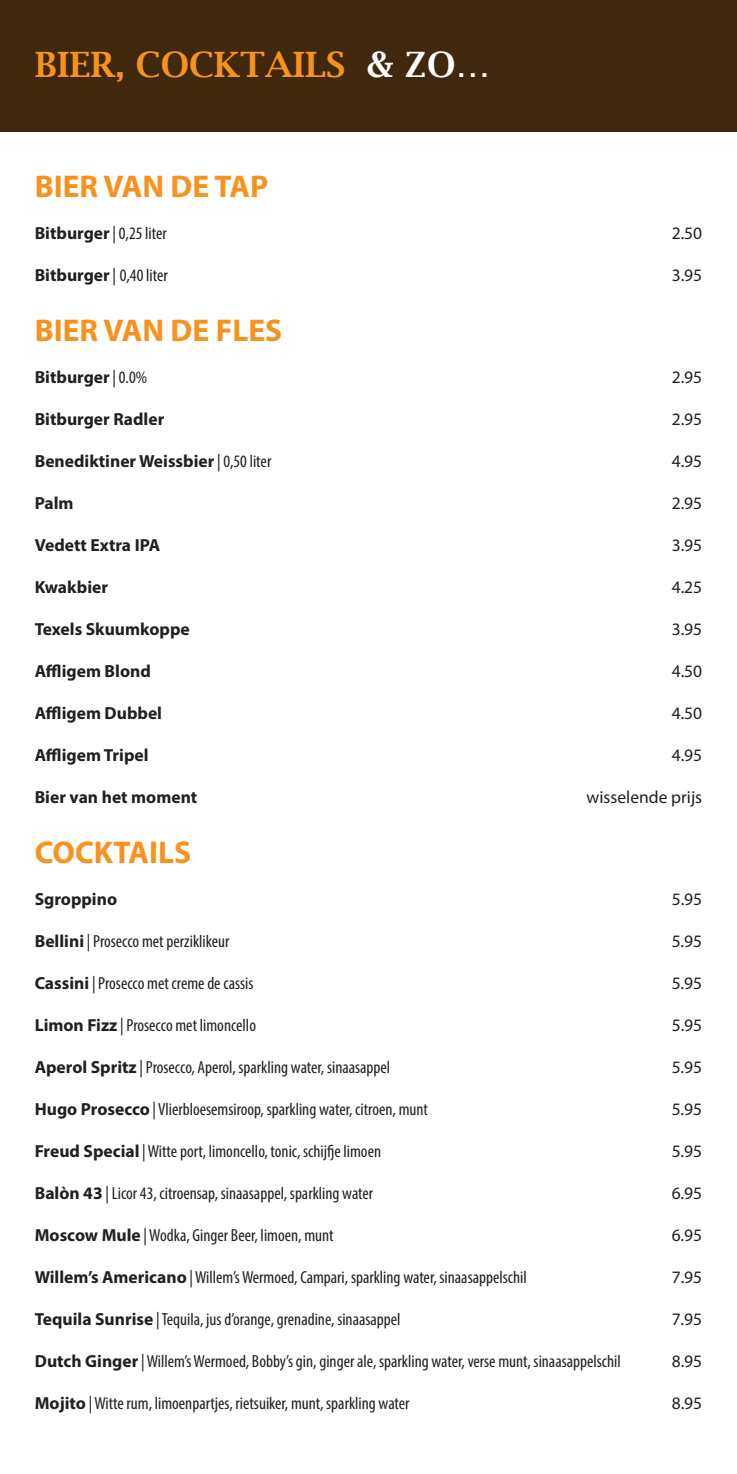
<style>
.page{position:relative;width:737px;height:1474px;background:#fff}
.page>*{position:absolute;margin:0;border:0;box-sizing:border-box;transform-origin:0 0}
.Kop{font:600 35px "Lucida Bright";color:#f7931d}
.Wijn{font:700 31.5px "Myriad Pro";color:#f7931d}
.Wijn-2{font:condensed 17.5px "Myriad Pro";color:#231f20}
.Wijn-3{font:700 17.5px "Myriad Pro";color:#231f20}
.Wijn-4{font:17.5px "Myriad Pro";color:#231f20}
.s1{color:#fff}
.s2{font-weight:700;font-stretch:normal}
.s3{font-weight:400;font-stretch:condensed}
</style>
<div class="page">
<div style="left:0;top:0;width:737px;height:132px;background:#40280c"></div>
<p class="Kop" style="left:35px;top:44px;width:457px">BIER, COCKTAILS <span class="s1">&amp; ZO…</span></p>
<p class="Wijn" style="left:35px;top:166px;width:235px">BIER VAN DE TAP</p>
<p class="Wijn-2" style="left:35px;top:223px;width:134px"><span class="s2">Bitburger</span> | 0,25 liter</p>
<p class="Wijn-4" style="left:671px;top:223px;width:32px">2.50</p>
<p class="Wijn-2" style="left:35px;top:265px;width:134px"><span class="s2">Bitburger</span> | 0,40 liter</p>
<p class="Wijn-4" style="left:671px;top:265px;width:32px">3.95</p>
<p class="Wijn" style="left:35px;top:310px;width:249px">BIER VAN DE FLES</p>
<p class="Wijn-3" style="left:35px;top:365px;width:114px">Bitburger <span class="s3">| 0.0%</span></p>
<p class="Wijn-4" style="left:671px;top:366px;width:32px">2.95</p>
<p class="Wijn-3" style="left:35px;top:407px;width:131px">Bitburger Radler</p>
<p class="Wijn-4" style="left:671px;top:408px;width:32px">2.95</p>
<p class="Wijn-3" style="left:35px;top:449px;width:238px">Benediktiner Weissbier <span class="s3">| 0,50 liter</span></p>
<p class="Wijn-4" style="left:671px;top:450px;width:32px">4.95</p>
<p class="Wijn-3" style="left:35px;top:491px;width:40px">Palm</p>
<p class="Wijn-4" style="left:671px;top:492px;width:32px">2.95</p>
<p class="Wijn-3" style="left:35px;top:533px;width:127px">Vedett Extra IPA</p>
<p class="Wijn-4" style="left:671px;top:534px;width:32px">3.95</p>
<p class="Wijn-3" style="left:35px;top:575px;width:75px">Kwakbier</p>
<p class="Wijn-4" style="left:671px;top:576px;width:32px">4.25</p>
<p class="Wijn-3" style="left:35px;top:617px;width:156px">Texels Skuumkoppe</p>
<p class="Wijn-4" style="left:671px;top:618px;width:32px">3.95</p>
<p class="Wijn-3" style="left:35px;top:659px;width:118px">Affligem Blond</p>
<p class="Wijn-4" style="left:671px;top:660px;width:32px">4.50</p>
<p class="Wijn-3" style="left:35px;top:701px;width:129px">Affligem Dubbel</p>
<p class="Wijn-4" style="left:671px;top:702px;width:32px">4.50</p>
<p class="Wijn-3" style="left:35px;top:743px;width:115px">Affligem Tripel</p>
<p class="Wijn-4" style="left:671px;top:744px;width:32px">4.95</p>
<p class="Wijn-3" style="left:35px;top:785px;width:164px">Bier van het moment</p>
<p class="Wijn-4" style="left:586px;top:786px;width:117px">wisselende prijs</p>
<p class="Wijn" style="left:35px;top:831px;width:158px">COCKTAILS</p>
<p class="Wijn-3" style="left:35px;top:887px;width:84px">Sgroppino</p>
<p class="Wijn-4" style="left:671px;top:888px;width:32px">5.95</p>
<p class="Wijn-2" style="left:35px;top:930px;width:196px"><span class="s2">Bellini</span> | Prosecco met perziklikeur</p>
<p class="Wijn-4" style="left:671px;top:930px;width:32px">5.95</p>
<p class="Wijn-2" style="left:35px;top:972px;width:220px"><span class="s2">Cassini</span> | Prosecco met creme de cassis</p>
<p class="Wijn-4" style="left:671px;top:972px;width:32px">5.95</p>
<p class="Wijn-2" style="left:35px;top:1014px;width:223px"><span class="s2">Limon Fizz</span> | Prosecco met limoncello</p>
<p class="Wijn-4" style="left:671px;top:1014px;width:32px">5.95</p>
<p class="Wijn-2" style="left:35px;top:1056px;width:357px"><span class="s2">Aperol Spritz</span> | Prosecco, Aperol, sparkling water, sinaasappel</p>
<p class="Wijn-4" style="left:671px;top:1056px;width:32px">5.95</p>
<p class="Wijn-2" style="left:35px;top:1098px;width:395px"><span class="s2">Hugo Prosecco</span> | Vlierbloesemsiroop, sparkling water, citroen, munt</p>
<p class="Wijn-4" style="left:671px;top:1098px;width:32px">5.95</p>
<p class="Wijn-2" style="left:35px;top:1140px;width:348px"><span class="s2">Freud Special</span> | Witte port, limoncello, tonic, schijfje limoen</p>
<p class="Wijn-4" style="left:671px;top:1140px;width:32px">5.95</p>
<p class="Wijn-2" style="left:35px;top:1182px;width:340px"><span class="s2">Balòn 43</span> | Licor 43, citroensap, sinaasappel, sparkling water</p>
<p class="Wijn-4" style="left:671px;top:1182px;width:32px">6.95</p>
<p class="Wijn-2" style="left:35px;top:1224px;width:300px"><span class="s2">Moscow Mule</span> | Wodka, Ginger Beer, limoen, munt</p>
<p class="Wijn-4" style="left:671px;top:1224px;width:32px">6.95</p>
<p class="Wijn-2" style="left:35px;top:1266px;width:493px"><span class="s2">Willem’s Americano</span> | Willem’s Wermoed, Campari, sparkling water, sinaasappelschil</p>
<p class="Wijn-4" style="left:671px;top:1266px;width:32px">7.95</p>
<p class="Wijn-2" style="left:35px;top:1308px;width:367px"><span class="s2">Tequila Sunrise</span> | Tequila, jus d’orange, grenadine, sinaasappel</p>
<p class="Wijn-4" style="left:671px;top:1308px;width:32px">7.95</p>
<p class="Wijn-2" style="left:35px;top:1350px;width:587px"><span class="s2">Dutch Ginger</span> | Willem’s Wermoed, Bobby’s gin, ginger ale, sparkling water, verse munt, sinaasappelschil</p>
<p class="Wijn-4" style="left:671px;top:1350px;width:32px">8.95</p>
<p class="Wijn-2" style="left:35px;top:1392px;width:376px"><span class="s2">Mojito</span> | Witte rum, limoenpartjes, rietsuiker, munt, sparkling water</p>
<p class="Wijn-4" style="left:671px;top:1392px;width:32px">8.95</p>
</div>
